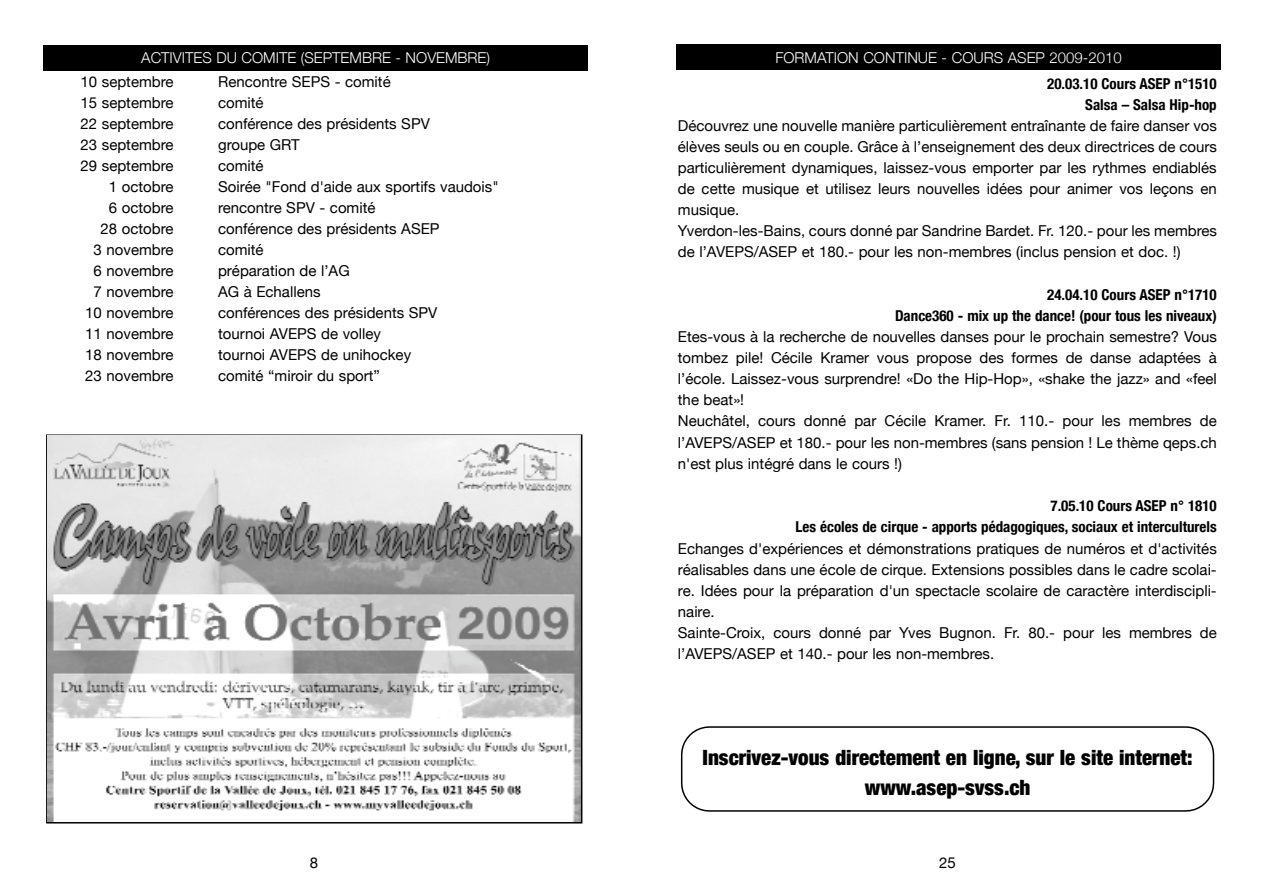
<style>
.page{position:relative;width:1263px;height:893px;background:#fff}
.page>*{position:absolute;margin:0;border:0;box-sizing:border-box;transform-origin:0 0}
.t1{font:900 condensed 21px/30.3px "Helvetica Neue";color:#000;text-align:center}
.t2{font:15px/21px "Helvetica Neue";color:#000}
.t3{font:700 condensed 15px/21.3px "Helvetica Neue";color:#000;text-align:right}
.t4{font:300 15px "Helvetica Neue";color:#fff}
</style>
<div class="page">
<div style="left:677px;top:45px;width:544px;height:25px;background:#000"></div>
<div style="left:44px;top:45px;width:544px;height:25px;background:#000"></div>
<svg style="left:680px;top:726px;width:535px;height:86px"></svg>
<img style="left:48px;top:436px;width:533px;height:385px">
<p class="t4" style="left:141px;top:49px;width:350px">ACTIVITES DU COMITE (SEPTEMBRE - NOVEMBRE)</p>
<p class="t4" style="left:775px;top:48px;width:348px">FORMATION CONTINUE - COURS ASEP 2009-2010</p>
<p class="t2" style="left:81px;top:71px;width:94px">10 septembre</p>
<p class="t2" style="left:218px;top:71px;width:174px">Rencontre SEPS - comité</p>
<p class="t2" style="left:81px;top:92px;width:94px">15 septembre</p>
<p class="t2" style="left:218px;top:92px;width:47px">comité</p>
<p class="t2" style="left:81px;top:113px;width:94px">22 septembre</p>
<p class="t2" style="left:218px;top:113px;width:213px">conférence des présidents SPV</p>
<p class="t2" style="left:81px;top:134px;width:94px">23 septembre</p>
<p class="t2" style="left:218px;top:134px;width:83px">groupe GRT</p>
<p class="t2" style="left:81px;top:155px;width:94px">29 septembre</p>
<p class="t2" style="left:218px;top:155px;width:47px">comité</p>
<p class="t2" style="left:109px;top:176px;width:66px">1 octobre</p>
<p class="t2" style="left:218px;top:176px;width:282px">Soirée "Fond d'aide aux sportifs vaudois"</p>
<p class="t2" style="left:109px;top:197px;width:66px">6 octobre</p>
<p class="t2" style="left:218px;top:197px;width:159px">rencontre SPV - comité</p>
<p class="t2" style="left:101px;top:218px;width:74px">28 octobre</p>
<p class="t2" style="left:218px;top:218px;width:223px">conférence des présidents ASEP</p>
<p class="t2" style="left:94px;top:239px;width:81px">3 novembre</p>
<p class="t2" style="left:218px;top:239px;width:47px">comité</p>
<p class="t2" style="left:94px;top:260px;width:81px">6 novembre</p>
<p class="t2" style="left:218px;top:260px;width:133px">préparation de l’AG</p>
<p class="t2" style="left:94px;top:281px;width:81px">7 novembre</p>
<p class="t2" style="left:218px;top:281px;width:104px">AG à Echallens</p>
<p class="t2" style="left:85px;top:302px;width:90px">10 novembre</p>
<p class="t2" style="left:218px;top:302px;width:221px">conférences des présidents SPV</p>
<p class="t2" style="left:85px;top:323px;width:90px">11 novembre</p>
<p class="t2" style="left:218px;top:323px;width:165px">tournoi AVEPS de volley</p>
<p class="t2" style="left:85px;top:344px;width:90px">18 novembre</p>
<p class="t2" style="left:218px;top:344px;width:195px">tournoi AVEPS de unihockey</p>
<p class="t2" style="left:85px;top:365px;width:90px">23 novembre</p>
<p class="t2" style="left:218px;top:365px;width:163px">comité “miroir du sport”</p>
<p class="t3" style="left:1047px;top:73px;width:171px">20.03.10 Cours ASEP n°1510<br>Salsa – Salsa Hip-hop</p>
<p class="t2" style="left:678px;top:115px;width:541px">Découvrez une nouvelle manière particulièrement entraînante de faire danser vos élèves seuls ou en couple. Grâce à l’enseignement des deux directrices de cours particulièrement dynamiques, laissez-vous emporter par les rythmes endiablés de cette musique et utilisez leurs nouvelles idées pour animer vos leçons en musique.<br>Yverdon-les-Bains, cours donné par Sandrine Bardet. Fr. 120.- pour les membres de l’AVEPS/ASEP et 180.- pour les non-membres (inclus pension et doc. !)</p>
<p class="t3" style="left:895px;top:284px;width:323px">24.04.10 Cours ASEP n°1710<br>Dance360 - mix up the dance! (pour tous les niveaux)</p>
<p class="t2" style="left:678px;top:326px;width:541px">Etes-vous à la recherche de nouvelles danses pour le prochain semestre? Vous tombez pile! Cécile Kramer vous propose des formes de danse adaptées à l’école. Laissez-vous surprendre! «Do the Hip-Hop», «shake the jazz» and «feel the beat»!<br>Neuchâtel, cours donné par Cécile Kramer. Fr. 110.- pour les membres de l’AVEPS/ASEP et 180.- pour les non-membres (sans pension ! Le thème qeps.ch n'est plus intégré dans le cours !)</p>
<p class="t3" style="left:796px;top:495px;width:423px">7.05.10 Cours ASEP n° 1810<br>Les écoles de cirque - apports pédagogiques, sociaux et interculturels</p>
<p class="t2" style="left:678px;top:537px;width:540px">Echanges d'expériences et démonstrations pratiques de numéros et d'activités réalisables dans une école de cirque. Extensions possibles dans le cadre scolai&shy;re. Idées pour la préparation d'un spectacle scolaire de caractère interdiscipli&shy;naire.<br>Sainte-Croix, cours donné par Yves Bugnon. Fr. 80.- pour les membres de l’AVEPS/ASEP et 140.- pour les non-membres.</p>
<h1 class="t1" style="left:703px;top:741px;width:492px">Inscrivez-vous directement en ligne, sur le site internet: www.asep-svss.ch</h1>
<p class="t2" style="left:310px;top:851px;width:10px">8</p>
<p class="t2" style="left:939px;top:851px;width:18px">25</p>
</div>
